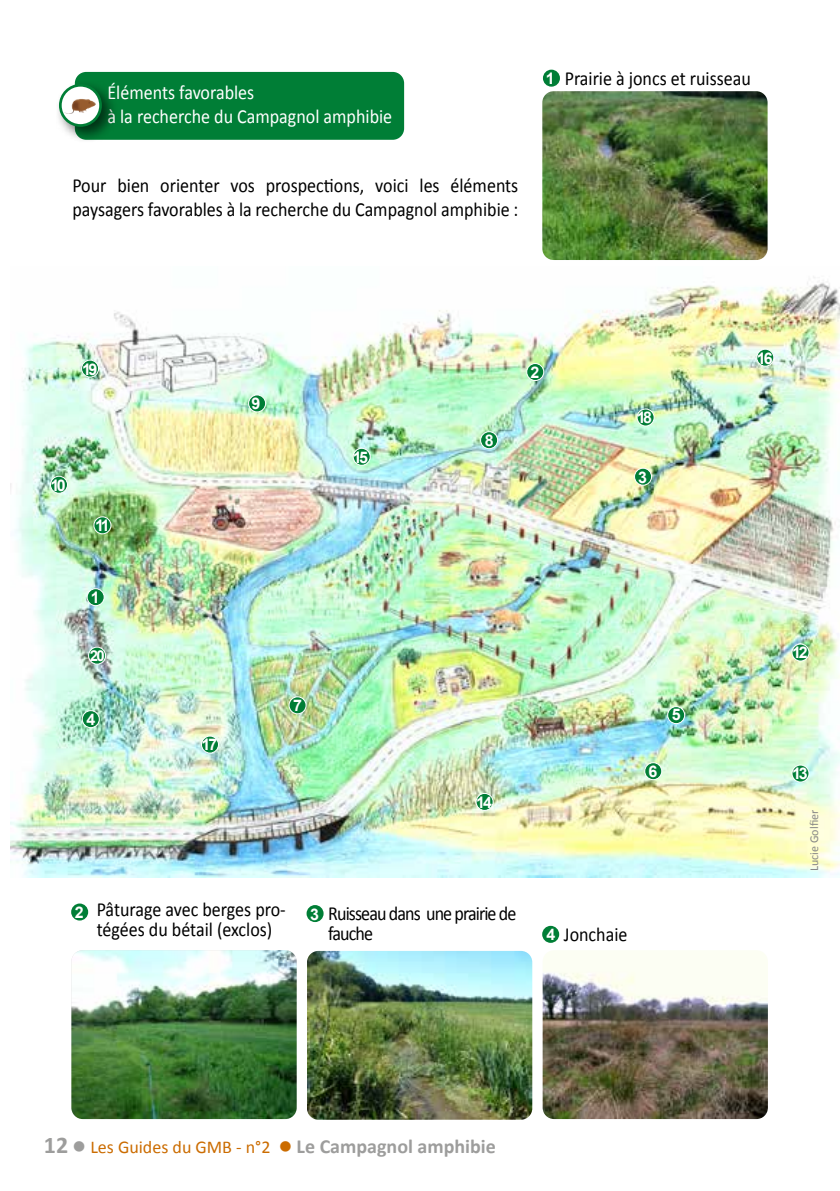
<style>
.page{position:relative;width:840px;height:1191px;background:#fff}
.page>*{position:absolute;margin:0;border:0;box-sizing:border-box;transform-origin:0 0}
.t1{font:20px/24px "Calibri";color:#000;scale:.9 1}
.t2{font:20px/24px "Calibri";color:#fff;scale:.9 1}
.t3{font:700 20px "Calibri";color:#9d9d9c}
.t4{font:20px/20px "Calibri";letter-spacing:-.05em;color:#000;scale:.9 1}
.t5{font:700 16px "Arial";letter-spacing:-.14em;color:#fff}
.t6{font:700 15px "Arial";color:#fff}
.t7{font:12px "Calibri";color:#878787}
.s1{font-family:"Arial";font-weight:700;font-size:16px;color:#fff}
.s2{font-size:24px}
.s3{font-weight:400;font-size:18px;color:#cb6c00}
.s4{color:#cb6c00}
</style>
<div class="page">
<div style="left:75px;top:72px;width:329px;height:68px;background:#007e36;border-radius:11px"></div>
<img style="left:11px;top:276px;width:828px;height:601px">
<div style="left:55px;top:80px;width:63px;height:63px;background:#000;opacity:.6"></div>
<svg style="left:60px;top:85px;width:40px;height:40px"></svg>
<div style="left:59px;top:84px;width:43px;height:43px;border:3px solid #007e36;border-radius:50%"></div>
<svg style="left:71px;top:98px;width:11px;height:11px"></svg>
<div style="left:87px;top:588px;width:17px;height:17px;background:#007e36;border-radius:50%"></div>
<div style="left:87px;top:588px;width:17px;height:18px;border:1px solid #fff;border-radius:50%"></div>
<div style="left:526px;top:363px;width:17px;height:17px;background:#007e36;border-radius:50%"></div>
<div style="left:526px;top:363px;width:17px;height:18px;border:1px solid #fff;border-radius:50%"></div>
<div style="left:71px;top:903px;width:17px;height:17px;background:#007e36;border-radius:50%"></div>
<img style="left:71px;top:950px;width:225px;height:169px">
<div style="left:353px;top:448px;width:17px;height:17px;background:#007e36;border-radius:50%"></div>
<div style="left:353px;top:448px;width:17px;height:17px;border:1px solid #fff;border-radius:50%"></div>
<div style="left:81px;top:360px;width:17px;height:17px;background:#007e36;border-radius:50%"></div>
<div style="left:81px;top:360px;width:18px;height:17px;border:1px solid #fff;border-radius:50%"></div>
<div style="left:306px;top:905px;width:17px;height:17px;background:#007e36;border-radius:50%"></div>
<img style="left:307px;top:951px;width:225px;height:168px">
<div style="left:644px;top:762px;width:17px;height:17px;background:#007e36;border-radius:50%"></div>
<div style="left:644px;top:762px;width:17px;height:18px;border:1px solid #fff;border-radius:50%"></div>
<div style="left:50px;top:476px;width:17px;height:17px;background:#007e36;border-radius:50%"></div>
<div style="left:50px;top:476px;width:18px;height:17px;border:1px solid #fff;border-radius:50%"></div>
<div style="left:636px;top:409px;width:17px;height:17px;background:#007e36;border-radius:50%"></div>
<div style="left:636px;top:409px;width:18px;height:17px;border:1px solid #fff;border-radius:50%"></div>
<div style="left:542px;top:925px;width:17px;height:18px;background:#007e36;border-radius:50%"></div>
<img style="left:542px;top:951px;width:225px;height:168px">
<div style="left:82px;top:710px;width:17px;height:17px;background:#007e36;border-radius:50%"></div>
<div style="left:82px;top:710px;width:17px;height:18px;border:1px solid #fff;border-radius:50%"></div>
<div style="left:201px;top:736px;width:17px;height:17px;background:#007e36;border-radius:50%"></div>
<div style="left:201px;top:736px;width:18px;height:17px;border:1px solid #fff;border-radius:50%"></div>
<div style="left:480px;top:432px;width:17px;height:17px;background:#007e36;border-radius:50%"></div>
<div style="left:480px;top:431px;width:17px;height:18px;border:1px solid #fff;border-radius:50%"></div>
<div style="left:756px;top:349px;width:17px;height:17px;background:#007e36;border-radius:50%"></div>
<div style="left:756px;top:349px;width:17px;height:17px;border:1px solid #fff;border-radius:50%"></div>
<div style="left:791px;top:644px;width:17px;height:17px;background:#007e36;border-radius:50%"></div>
<div style="left:791px;top:644px;width:17px;height:17px;border:1px solid #fff;border-radius:50%"></div>
<div style="left:791px;top:765px;width:17px;height:17px;background:#007e36;border-radius:50%"></div>
<div style="left:791px;top:765px;width:17px;height:17px;border:1px solid #fff;border-radius:50%"></div>
<div style="left:289px;top:697px;width:17px;height:17px;background:#007e36;border-radius:50%"></div>
<div style="left:288px;top:696px;width:18px;height:18px;border:1px solid #fff;border-radius:50%"></div>
<div style="left:88px;top:647px;width:17px;height:17px;background:#007e36;border-radius:50%"></div>
<div style="left:88px;top:647px;width:18px;height:17px;border:1px solid #fff;border-radius:50%"></div>
<div style="left:634px;top:468px;width:17px;height:17px;background:#007e36;border-radius:50%"></div>
<div style="left:634px;top:468px;width:17px;height:17px;border:1px solid #fff;border-radius:50%"></div>
<div style="left:248px;top:395px;width:17px;height:17px;background:#007e36;border-radius:50%"></div>
<div style="left:248px;top:395px;width:18px;height:17px;border:1px solid #fff;border-radius:50%"></div>
<div style="left:667px;top:706px;width:17px;height:17px;background:#007e36;border-radius:50%"></div>
<div style="left:667px;top:706px;width:17px;height:18px;border:1px solid #fff;border-radius:50%"></div>
<div style="left:94px;top:517px;width:17px;height:17px;background:#007e36;border-radius:50%"></div>
<div style="left:94px;top:516px;width:17px;height:18px;border:1px solid #fff;border-radius:50%"></div>
<div style="left:542px;top:70px;width:17px;height:17px;background:#007e36;border-radius:50%"></div>
<img style="left:542px;top:91px;width:225px;height:169px">
<div style="left:476px;top:793px;width:17px;height:17px;background:#007e36;border-radius:50%"></div>
<div style="left:475px;top:793px;width:18px;height:17px;border:1px solid #fff;border-radius:50%"></div>
<p class="t2" style="left:107px;top:80px;width:318px">Éléments favorables<br>à la recherche du Campagnol amphibie</p>
<p class="t1" style="left:72px;top:174px;width:496px">Pour bien orienter vos prospections, voici les éléments paysagers favorables à la recherche du Campagnol amphibie :</p>
<p class="t1" style="left:545px;top:66px;width:229px"><span class="s1">1</span> Prairie à joncs et ruisseau</p>
<p class="t5" style="left:82px;top:358px;width:17px">19</p>
<p class="t5" style="left:50px;top:474px;width:17px">10</p>
<p class="t5" style="left:95px;top:515px;width:16px">11</p>
<p class="t5" style="left:91px;top:587px;width:10px">1</p>
<p class="t6" style="left:90px;top:645px;width:16px">20</p>
<p class="t5" style="left:86px;top:708px;width:10px">4</p>
<p class="t5" style="left:251px;top:393px;width:10px">9</p>
<p class="t5" style="left:353px;top:446px;width:17px">15</p>
<p class="t5" style="left:201px;top:734px;width:17px">17</p>
<p class="t5" style="left:293px;top:695px;width:10px">7</p>
<p class="t5" style="left:484px;top:430px;width:10px">8</p>
<p class="t5" style="left:530px;top:362px;width:10px">2</p>
<p class="t5" style="left:476px;top:791px;width:17px">14</p>
<p class="t5" style="left:636px;top:407px;width:17px">18</p>
<p class="t5" style="left:637px;top:466px;width:10px">3</p>
<p class="t5" style="left:671px;top:704px;width:10px">5</p>
<p class="t5" style="left:648px;top:761px;width:10px">6</p>
<p class="t1" style="left:75px;top:899px;width:236px;line-height:20px;text-align:center"><sub>2</sub> Pâturage avec berges pro&shy;tégées du bétail (exclos)</p>
<p class="t4" style="left:328px;top:903px;width:210px;text-indent:-18px"><span class="s1">3</span> Ruisseau dans une prairie de fauche</p>
<p class="t1" style="left:546px;top:922px;width:91px"><span class="s1">4</span> Jonchaie</p>
<p class="t5" style="left:756px;top:347px;width:17px">16</p>
<p class="t5" style="left:791px;top:642px;width:17px">12</p>
<p class="t5" style="left:791px;top:763px;width:17px">13</p>
<p class="t7" style="left:806px;top:871px;width:63px;rotate:-90deg">Lucie Golfier</p>
<p class="t3" style="left:44px;top:1134px;width:453px"><span class="s2">12</span> ● <span class="s3">Les Guides du GMB - n°2</span> <span class="s4">●</span> Le Campagnol amphibie</p>
</div>
